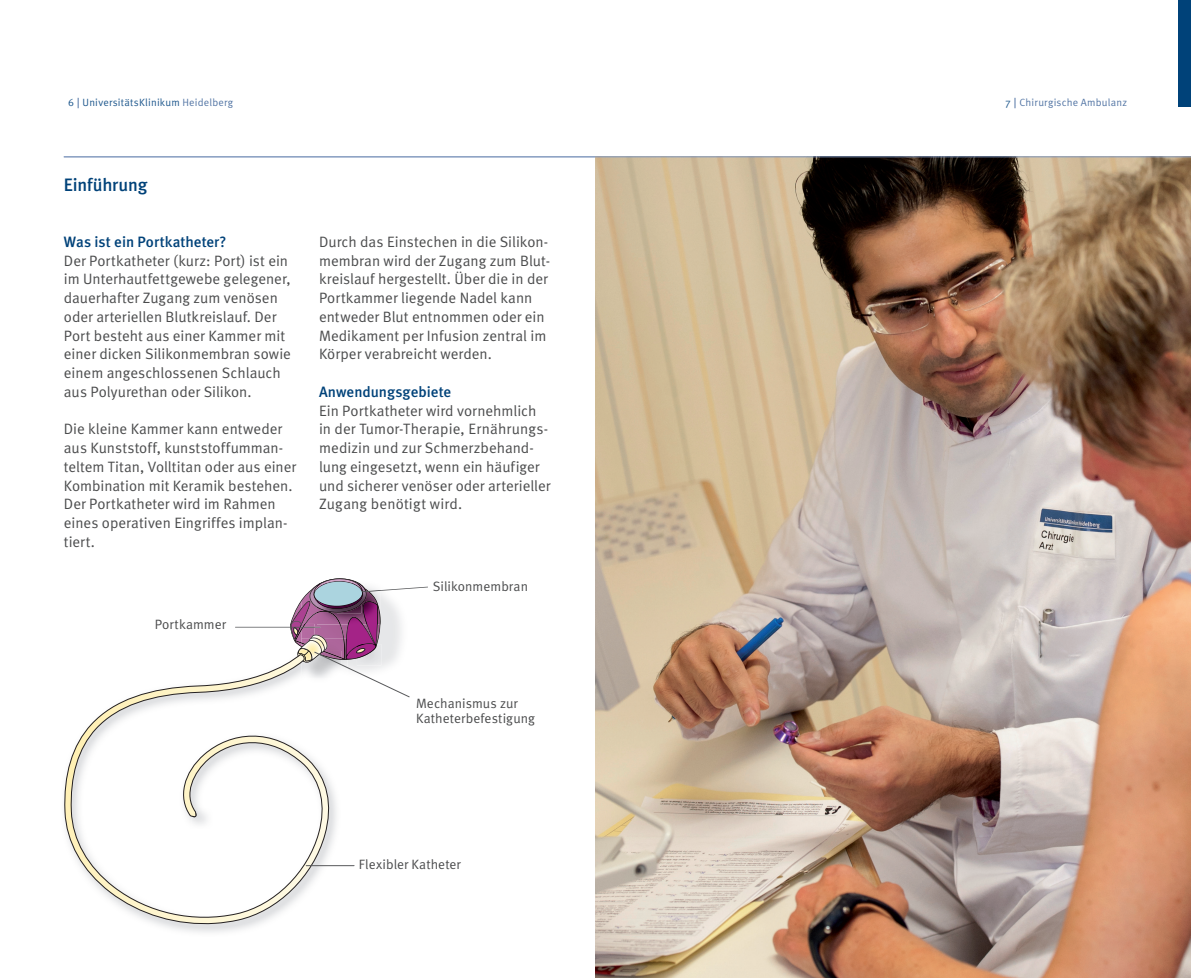
<style>
.page{position:relative;width:1191px;height:978px;background:#fff}
.page>*{position:absolute;margin:0;border:0;box-sizing:border-box;transform-origin:0 0}
.t1{font:500 18px "Meta";letter-spacing:-.01em;color:#004279}
.t2{font:15px/18.8px "Meta Normal";color:#4b4c4d}
.t3{font:500 15px "Meta";color:#004279}
.t4{font:13.5px/15px "Meta Normal";letter-spacing:.005em;color:#4b4c4d}
.t5{font:10.5px "Meta Normal";letter-spacing:.025em;color:#20598e}
.t6{font:10.5px "Meta Normal";letter-spacing:.02em;color:#5476a5}
.s1{color:#5476a5}
.s2{color:#20598e}
</style>
<div class="page">
<div style="left:1178px;top:0;width:13px;height:106px;background:#004279"></div>
<img style="left:595px;top:157px;width:596px;height:821px">
<hr style="left:64px;top:156px;width:1127px;height:1px;background:#8198be">
<hr style="left:235px;top:627px;width:85px;height:1px;background:#57585a">
<svg style="left:63px;top:661px;width:270px;height:265px"></svg>
<svg style="left:351px;top:587px;width:77px;height:6px"></svg>
<hr style="left:306px;top:865px;width:48px;height:1px;background:#57585a">
<svg style="left:290px;top:578px;width:120px;height:120px"></svg>
<img style="left:361px;top:590px;width:20px;height:3px">
<div style="left:314px;top:582px;width:48px;height:24px;background:#abd4df;border-radius:50%"></div>
<p class="t5" style="left:68px;top:97px;width:167px">6 UniversitätsKlinikum <span class="s1">Heidelberg</span></p>
<p class="t6" style="left:1005px;top:97px;width:123px"><span class="s2">7</span> Chirurgische Ambulanz</p>
<p class="t1" style="left:64px;top:174px;width:85px">Einführung</p>
<p class="t3" style="left:64px;top:233px;width:164px">Was ist ein Portkatheter?</p>
<p class="t2" style="left:64px;top:251px;width:228px">Der Portkatheter (kurz: Port) ist ein im Unterhautfettgewebe gelegener, dauerhafter Zugang zum venösen oder arteriellen Blutkreislauf. Der Port besteht aus einer Kammer mit einer dicken Silikonmembran sowie einem angeschlossenen Schlauch aus Polyurethan oder Silikon.</p>
<p class="t2" style="left:64px;top:420px;width:234px">Die kleine Kammer kann entweder aus Kunststoff, kunststoffumman&shy;teltem Titan, Volltitan oder aus einer<br>Kombination mit Keramik bestehen.<br>Der Portkatheter wird im Rahmen eines operativen Eingriffes implan&shy;tiert.</p>
<p class="t4" style="left:155px;top:617px;width:73px">Portkammer</p>
<p class="t2" style="left:319px;top:232px;width:232px">Durch das Einstechen in die Silikon&shy;membran wird der Zugang zum Blut&shy;kreislauf hergestellt. Über die in der Portkammer liegende Nadel kann entweder Blut entnommen oder ein Medikament per Infusion zentral im Körper verabreicht werden.</p>
<p class="t3" style="left:319px;top:383px;width:134px">Anwendungsgebiete</p>
<p class="t2" style="left:319px;top:401px;width:233px">Ein Portkatheter wird vornehmlich in der Tumor-Therapie, Ernährungs&shy;medizin und zur Schmerzbehand&shy;lung eingesetzt, wenn ein häufiger und sicherer venöser oder arterieller Zugang benötigt wird.</p>
<p class="t4" style="left:433px;top:579px;width:97px">Silikonmembran</p>
<p class="t4" style="left:416px;top:695px;width:120px">Mechanismus zur<br>Katheterbefestigung</p>
<p class="t4" style="left:359px;top:857px;width:103px">Flexibler Katheter</p>
</div>
